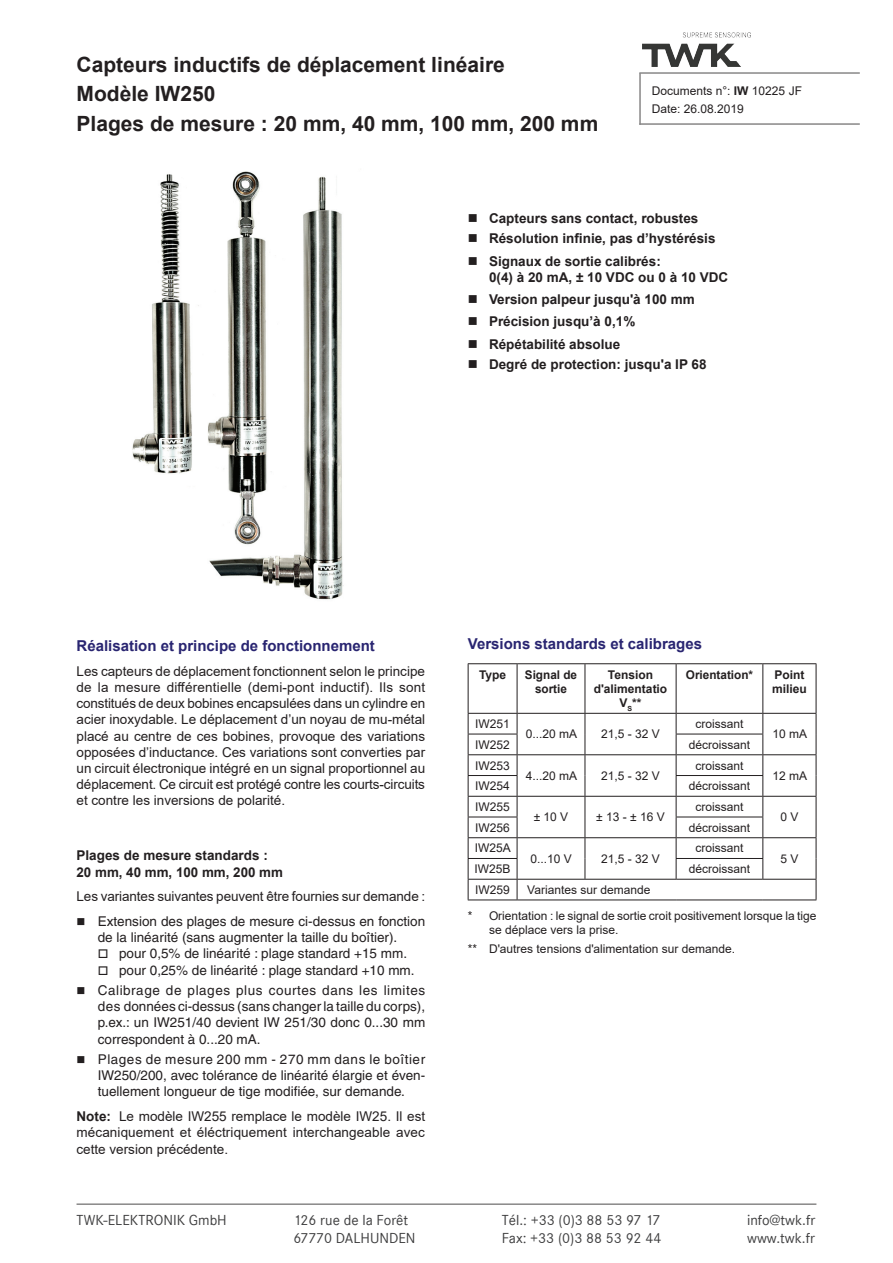
<style>
.page{position:relative;width:893px;height:1263px;background:#fff}
.page>*{position:absolute;margin:0;border:0;box-sizing:border-box;transform-origin:0 0}
.t1{font:700 21px/29.4px "Arial";color:#231f20}
.t2{font:15px "Corporate S";color:#3e3e3f}
.t3{font:700 15px "Arial";color:#292571}
.t4{font:13.5px/16.2px "Arial";color:#231f20;text-align:justify}
.t5{font:13.5px/16.2px "Helvetica";color:#231f20;text-align:justify}
.t6{font:700 13.5px/16.2px "Arial";color:#231f20}
.t7{font:12px/18.6px "Arial";color:#231f20}
.t8{font:700 12px/14.4px "Arial";color:#231f20;text-align:center}
.s1{font-weight:700}
</style>
<div class="page">
<hr style="left:639px;top:73px;width:2px;height:52px;background:#888787">
<hr style="left:639px;top:72px;width:221px;height:2px;background:#888787">
<hr style="left:639px;top:123px;width:221px;height:2px;background:#888787">
<img style="left:642px;top:33px;width:108px;height:33px">
<hr style="left:77px;top:1203px;width:739px;height:2px;background:#888787">
<img style="left:132px;top:171px;width:212px;height:429px">
<hr style="left:468px;top:663px;width:49px;height:1px;background:#231f20">
<hr style="left:468px;top:664px;width:1px;height:49px;background:#231f20">
<hr style="left:517px;top:663px;width:68px;height:1px;background:#231f20">
<hr style="left:517px;top:664px;width:1px;height:49px;background:#231f20">
<hr style="left:585px;top:663px;width:91px;height:1px;background:#231f20">
<hr style="left:585px;top:664px;width:1px;height:49px;background:#231f20">
<hr style="left:676px;top:663px;width:87px;height:1px;background:#231f20">
<hr style="left:676px;top:664px;width:1px;height:49px;background:#231f20">
<hr style="left:763px;top:663px;width:53px;height:1px;background:#231f20">
<hr style="left:762px;top:664px;width:1px;height:49px;background:#231f20">
<hr style="left:816px;top:664px;width:1px;height:49px;background:#231f20">
<hr style="left:468px;top:713px;width:49px;height:1px;background:#231f20">
<hr style="left:517px;top:713px;width:68px;height:1px;background:#231f20">
<hr style="left:585px;top:713px;width:91px;height:1px;background:#231f20">
<hr style="left:676px;top:713px;width:87px;height:1px;background:#231f20">
<hr style="left:763px;top:713px;width:53px;height:1px;background:#231f20">
<hr style="left:468px;top:734px;width:49px;height:1px;background:#231f20">
<hr style="left:676px;top:734px;width:87px;height:1px;background:#231f20">
<hr style="left:468px;top:754px;width:49px;height:1px;background:#231f20">
<hr style="left:517px;top:754px;width:68px;height:1px;background:#231f20">
<hr style="left:585px;top:754px;width:91px;height:1px;background:#231f20">
<hr style="left:676px;top:754px;width:87px;height:1px;background:#231f20">
<hr style="left:763px;top:754px;width:53px;height:1px;background:#231f20">
<hr style="left:468px;top:775px;width:49px;height:1px;background:#231f20">
<hr style="left:676px;top:775px;width:87px;height:1px;background:#231f20">
<hr style="left:468px;top:796px;width:49px;height:1px;background:#231f20">
<hr style="left:517px;top:796px;width:68px;height:1px;background:#231f20">
<hr style="left:585px;top:796px;width:91px;height:1px;background:#231f20">
<hr style="left:676px;top:796px;width:87px;height:1px;background:#231f20">
<hr style="left:763px;top:796px;width:53px;height:1px;background:#231f20">
<hr style="left:468px;top:817px;width:49px;height:1px;background:#231f20">
<hr style="left:676px;top:817px;width:87px;height:1px;background:#231f20">
<hr style="left:468px;top:837px;width:49px;height:1px;background:#231f20">
<hr style="left:517px;top:837px;width:68px;height:1px;background:#231f20">
<hr style="left:585px;top:837px;width:91px;height:1px;background:#231f20">
<svg style="left:585px;top:714px;width:1px;height:165px"></svg>
<hr style="left:676px;top:837px;width:87px;height:1px;background:#231f20">
<hr style="left:763px;top:837px;width:53px;height:1px;background:#231f20">
<hr style="left:468px;top:858px;width:49px;height:1px;background:#231f20">
<hr style="left:676px;top:858px;width:87px;height:1px;background:#231f20">
<svg style="left:676px;top:714px;width:1px;height:165px"></svg>
<svg style="left:762px;top:714px;width:1px;height:165px"></svg>
<hr style="left:468px;top:879px;width:49px;height:1px;background:#231f20">
<svg style="left:468px;top:714px;width:1px;height:185px"></svg>
<hr style="left:517px;top:879px;width:68px;height:1px;background:#231f20">
<svg style="left:517px;top:714px;width:1px;height:185px"></svg>
<hr style="left:585px;top:879px;width:91px;height:1px;background:#231f20">
<hr style="left:676px;top:879px;width:87px;height:1px;background:#231f20">
<hr style="left:763px;top:879px;width:53px;height:1px;background:#231f20">
<svg style="left:816px;top:714px;width:1px;height:185px"></svg>
<hr style="left:468px;top:899px;width:49px;height:1px;background:#231f20">
<hr style="left:517px;top:899px;width:68px;height:1px;background:#231f20">
<hr style="left:585px;top:899px;width:91px;height:1px;background:#231f20">
<hr style="left:676px;top:899px;width:87px;height:1px;background:#231f20">
<hr style="left:763px;top:899px;width:53px;height:1px;background:#231f20">
<h1 class="t1" style="left:77px;top:50px;width:523px">Capteurs inductifs de déplacement linéaire<br>Modèle IW250<br>Plages de mesure : 20 mm, 40 mm, 100 mm, 200 mm</h1>
<p class="t7" style="left:652px;top:81px;width:152px">Documents n°: <span class="s1">IW</span> 10225 JF<br>Date: 26.08.2019</p>
<p class="t6" style="left:468px;top:210px;width:232px">■ Capteurs sans contact, robustes</p>
<p class="t6" style="left:468px;top:231px;width:249px">■ Résolution infinie, pas d’hystérésis</p>
<p class="t6" style="left:489px;top:253px;width:241px;text-indent:-21px">■ Signaux de sortie calibrés:<br>0(4) à 20 mA, ± 10 VDC ou 0 à 10 VDC</p>
<p class="t6" style="left:468px;top:291px;width:229px">■ Version palpeur jusqu'à 100 mm</p>
<p class="t6" style="left:468px;top:314px;width:169px">■ Précision jusqu’à 0,1%</p>
<p class="t6" style="left:468px;top:336px;width:154px">■ Répétabilité absolue</p>
<p class="t6" style="left:468px;top:356px;width:240px">■ Degré de protection: jusqu'a IP 68</p>
<p class="t3" style="left:77px;top:635px;width:300px">Réalisation et principe de fonctionnement</p>
<p class="t4" style="left:77px;top:663px;width:350px">Les capteurs de déplacement fonctionnent selon le principe de la mesure différentielle (demi-pont inductif). Ils sont constitués de deux bobines encapsulées dans un cylindre en acier inoxydable. Le déplacement d’un noyau de mu-métal placé au centre de ces bobines, provoque des variations opposées d’inductance. Ces variations sont converties par un circuit électronique intégré en un signal proportionnel au déplacement. Ce circuit est protégé contre les courts-circuits et contre les inversions de polarité.</p>
<p class="t6" style="left:77px;top:848px;width:208px">Plages de mesure standards :<br>20 mm, 40 mm, 100 mm, 200 mm</p>
<p class="t4" style="left:77px;top:888px;width:350px">Les variantes suivantes peuvent être fournies sur demande :</p>
<p class="t5" style="left:77px;top:913px;width:350px;text-align:center">■ Extension des plages de mesure ci-dessus en fonction de la linéarité (sans augmenter la taille du boîtier).</p>
<p class="t5" style="left:98px;top:945px;width:311px">□ pour 0,5% de linéarité : plage standard +15 mm.</p>
<p class="t5" style="left:98px;top:962px;width:318px">□ pour 0,25% de linéarité : plage standard +10 mm.</p>
<p class="t5" style="left:98px;top:982px;width:329px;text-indent:-21px">■ Calibrage de plages plus courtes dans les limites des données ci-dessus (sans changer la taille du corps), p.ex.: un IW251/40 devient IW 251/30 donc 0...30 mm correspondent à 0...20 mA.</p>
<p class="t5" style="left:98px;top:1051px;width:329px;text-indent:-21px">■ Plages de mesure 200 mm - 270 mm dans le boîtier IW250/200, avec tolérance de linéarité élargie et éven&shy;tuellement longueur de tige modifiée, sur demande.</p>
<p class="t4" style="left:77px;top:1108px;width:350px"><span class="s1">Note:</span> Le modèle IW255 remplace le modèle IW25. Il est mécaniquement et éléctriquement interchangeable avec cette version précédente.</p>
<p class="t3" style="left:468px;top:633px;width:236px">Versions standards et calibrages</p>
<p class="t8" style="left:479px;top:667px;width:29px">Type</p>
<p class="t8" style="left:525px;top:667px;width:54px">Signal de sortie</p>
<p class="t8" style="left:594px;top:667px;width:75px">Tension d'alimentatio<br>V<sub>S</sub>**</p>
<p class="t8" style="left:686px;top:667px;width:69px">Orientation*</p>
<p class="t8" style="left:772px;top:667px;width:36px;text-align:left">Point milieu</p>
<p class="t7" style="left:475px;top:714px;width:36px">IW251</p>
<p class="t7" style="left:526px;top:725px;width:53px">0...20 mA</p>
<p class="t7" style="left:601px;top:725px;width:60px">21,5 - 32 V</p>
<p class="t7" style="left:695px;top:714px;width:50px">croissant</p>
<p class="t7" style="left:772px;top:725px;width:36px">10 mA</p>
<p class="t7" style="left:475px;top:735px;width:36px">IW252</p>
<p class="t7" style="left:689px;top:735px;width:63px">décroissant</p>
<p class="t7" style="left:475px;top:756px;width:36px">IW253</p>
<p class="t7" style="left:526px;top:766px;width:53px">4...20 mA</p>
<p class="t7" style="left:601px;top:766px;width:60px">21,5 - 32 V</p>
<p class="t7" style="left:695px;top:756px;width:50px">croissant</p>
<p class="t7" style="left:772px;top:766px;width:36px">12 mA</p>
<p class="t7" style="left:475px;top:777px;width:36px">IW254</p>
<p class="t7" style="left:689px;top:777px;width:63px">décroissant</p>
<p class="t7" style="left:475px;top:797px;width:36px">IW255</p>
<p class="t7" style="left:534px;top:808px;width:36px">± 10 V</p>
<p class="t7" style="left:596px;top:808px;width:70px">± 13 - ± 16 V</p>
<p class="t7" style="left:695px;top:797px;width:50px">croissant</p>
<p class="t7" style="left:780px;top:808px;width:20px">0 V</p>
<p class="t7" style="left:475px;top:818px;width:36px">IW256</p>
<p class="t7" style="left:689px;top:818px;width:63px">décroissant</p>
<p class="t7" style="left:475px;top:839px;width:38px">IW25A</p>
<p class="t7" style="left:530px;top:849px;width:43px">0...10 V</p>
<p class="t7" style="left:601px;top:849px;width:60px">21,5 - 32 V</p>
<p class="t7" style="left:695px;top:839px;width:50px">croissant</p>
<p class="t7" style="left:780px;top:849px;width:20px">5 V</p>
<p class="t7" style="left:475px;top:860px;width:38px">IW25B</p>
<p class="t7" style="left:689px;top:860px;width:63px">décroissant</p>
<p class="t7" style="left:475px;top:880px;width:36px">IW259</p>
<p class="t7" style="left:527px;top:880px;width:125px">Variantes sur demande</p>
<p class="t7" style="left:489px;top:908px;width:329px;line-height:14.4px;text-indent:-21px">* Orientation : le signal de sortie croit positivement lorsque la tige se déplace vers la prise.</p>
<p class="t7" style="left:468px;top:939px;width:269px">** D'autres tensions d'alimentation sur demande.</p>
<p class="t2" style="left:77px;top:1211px;width:152px">TWK-ELEKTRONIK GmbH</p>
<p class="t2" style="left:293px;top:1211px;width:116px">126 rue de la Forêt</p>
<p class="t2" style="left:502px;top:1211px;width:160px">Tél.: +33 (0)3 88 53 97 17</p>
<p class="t2" style="left:747px;top:1211px;width:70px">info@twk.fr</p>
<p class="t2" style="left:293px;top:1229px;width:124px">67770 DALHUNDEN</p>
<p class="t2" style="left:502px;top:1229px;width:161px">Fax: +33 (0)3 88 53 92 44</p>
<p class="t2" style="left:747px;top:1229px;width:69px">www.twk.fr</p>
</div>
